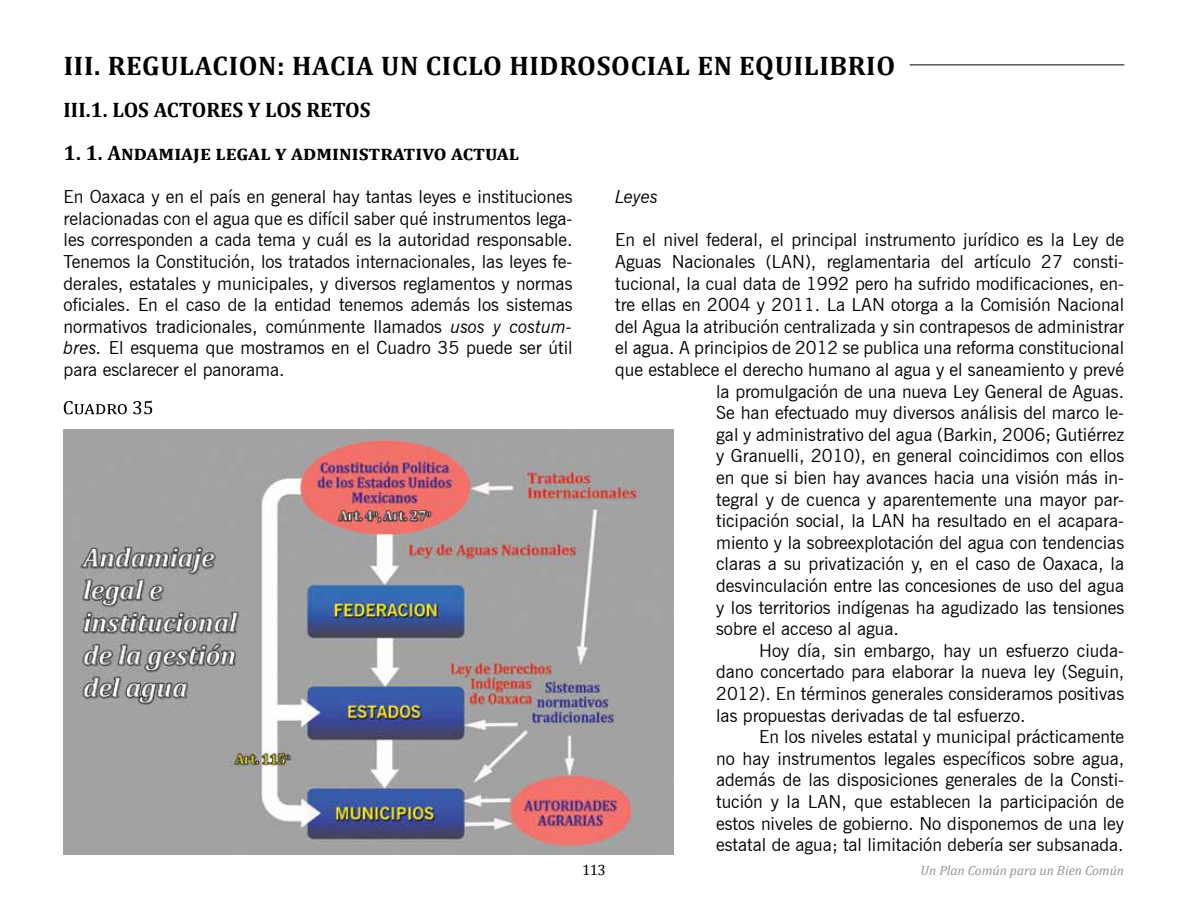
<style>
.page{position:relative;width:1188px;height:918px;background:#fff}
.page>*{position:absolute;margin:0;border:0;box-sizing:border-box;transform-origin:0 0}
.t1{font:700 27px "Cambria";letter-spacing:.025em;color:#000}
.t2{font:700 21px "Cambria";color:#000}
.t3{font:18px/21.6px "News Gothic BT";color:#000;text-align:justify}
.t4{font:italic 18px "News Gothic BT";color:#000}
.t5{font:15px "Cambria";color:#000}
.t6{font:italic 13.5px "Cambria";color:#939598}
.s1{font-style:italic}
</style>
<div class="page">
<hr style="left:910px;top:65px;width:214px;height:1px;background:#000">
<img style="left:64px;top:429px;width:610px;height:425px">
<svg style="left:64px;top:401px;width:88px;height:13px"></svg>
<h1 class="t1" style="left:64px;top:47px;width:833px">III. REGULACION: HACIA UN CICLO HIDROSOCIAL EN EQUILIBRIO</h1>
<p class="t2" style="left:64px;top:95px;width:308px">III.1. LOS ACTORES Y LOS RETOS</p>
<p class="t2" style="left:64px;top:138px;width:457px">1. 1. Andamiaje legal y administrativo actual</p>
<p class="t3" style="left:64px;top:186px;width:510px">En Oaxaca y en el país en general hay tantas leyes e instituciones relacionadas con el agua que es difícil saber qué instrumentos lega&shy;les corresponden a cada tema y cuál es la autoridad responsable.<br>Tenemos la Constitución, los tratados internacionales, las leyes fe&shy;derales, estatales y municipales, y diversos reglamentos y normas oficiales. En el caso de la entidad tenemos además los sistemas normativos tradicionales, comúnmente llamados <span class="s1">usos y costum&shy;bres.</span> El esquema que mostramos en el Cuadro 35 puede ser útil para esclarecer el panorama.</p>
<p class="t4" style="left:615px;top:186px;width:44px">Leyes</p>
<p class="t3" style="left:615px;top:229px;width:510px">En el nivel federal, el principal instrumento jurídico es la Ley de</p>
<p class="t3" style="left:615px;top:251px;width:510px">Aguas Nacionales (LAN), reglamentaria del artículo 27 consti-</p>
<p class="t3" style="left:615px;top:272px;width:510px">tucional, la cual data de 1992 pero ha sufrido modificaciones, en-</p>
<p class="t3" style="left:615px;top:294px;width:510px">tre ellas en 2004 y 2011. La LAN otorga a la Comisión Nacional</p>
<p class="t3" style="left:615px;top:316px;width:510px">del Agua la atribución centralizada y sin contrapesos de administrar</p>
<p class="t3" style="left:615px;top:337px;width:510px">el agua. A principios de 2012 se publica una reforma constitucional</p>
<p class="t3" style="left:615px;top:359px;width:510px">que establece el derecho humano al agua y el saneamiento y prevé</p>
<p class="t3" style="left:716px;top:380px;width:410px">la promulgación de una nueva Ley General de Aguas.</p>
<p class="t3" style="left:716px;top:402px;width:410px">Se han efectuado muy diversos análisis del marco le-</p>
<p class="t3" style="left:716px;top:424px;width:410px">gal y administrativo del agua (Barkin, 2006; Gutiérrez</p>
<p class="t3" style="left:716px;top:445px;width:410px">y Granuelli, 2010), en general coincidimos con ellos</p>
<p class="t3" style="left:716px;top:467px;width:409px">en que si bien hay avances hacia una visión más in-</p>
<p class="t3" style="left:716px;top:488px;width:410px">tegral y de cuenca y aparentemente una mayor par-</p>
<p class="t3" style="left:716px;top:510px;width:410px">ticipación social, la LAN ha resultado en el acapara-</p>
<p class="t3" style="left:716px;top:532px;width:410px">miento y la sobreexplotación del agua con tendencias</p>
<p class="t3" style="left:716px;top:553px;width:410px">claras a su privatización y, en el caso de Oaxaca, la</p>
<p class="t3" style="left:716px;top:575px;width:410px">desvinculación entre las concesiones de uso del agua</p>
<p class="t3" style="left:716px;top:596px;width:410px">y los territorios indígenas ha agudizado las tensiones</p>
<p class="t3" style="left:716px;top:618px;width:184px">sobre el acceso al agua.</p>
<p class="t3" style="left:759px;top:640px;width:366px">Hoy día, sin embargo, hay un esfuerzo ciuda-</p>
<p class="t3" style="left:716px;top:661px;width:410px">dano concertado para elaborar la nueva ley (Seguin,</p>
<p class="t3" style="left:716px;top:683px;width:410px">2012). En términos generales consideramos positivas</p>
<p class="t3" style="left:716px;top:704px;width:311px">las propuestas derivadas de tal esfuerzo.</p>
<p class="t3" style="left:759px;top:726px;width:366px">En los niveles estatal y municipal prácticamente</p>
<p class="t3" style="left:716px;top:748px;width:410px">no hay instrumentos legales específicos sobre agua,</p>
<p class="t3" style="left:716px;top:769px;width:409px">además de las disposiciones generales de la Consti-</p>
<p class="t3" style="left:716px;top:791px;width:410px">tución y la LAN, que establecen la participación de</p>
<p class="t3" style="left:716px;top:812px;width:410px">estos niveles de gobierno. No disponemos de una ley</p>
<p class="t3" style="left:716px;top:834px;width:409px">estatal de agua; tal limitación debería ser subsanada.</p>
<p class="t5" style="left:582px;top:861px;width:25px">113</p>
<p class="t6" style="left:921px;top:861px;width:205px">Un Plan Común para un Bien Común</p>
</div>
